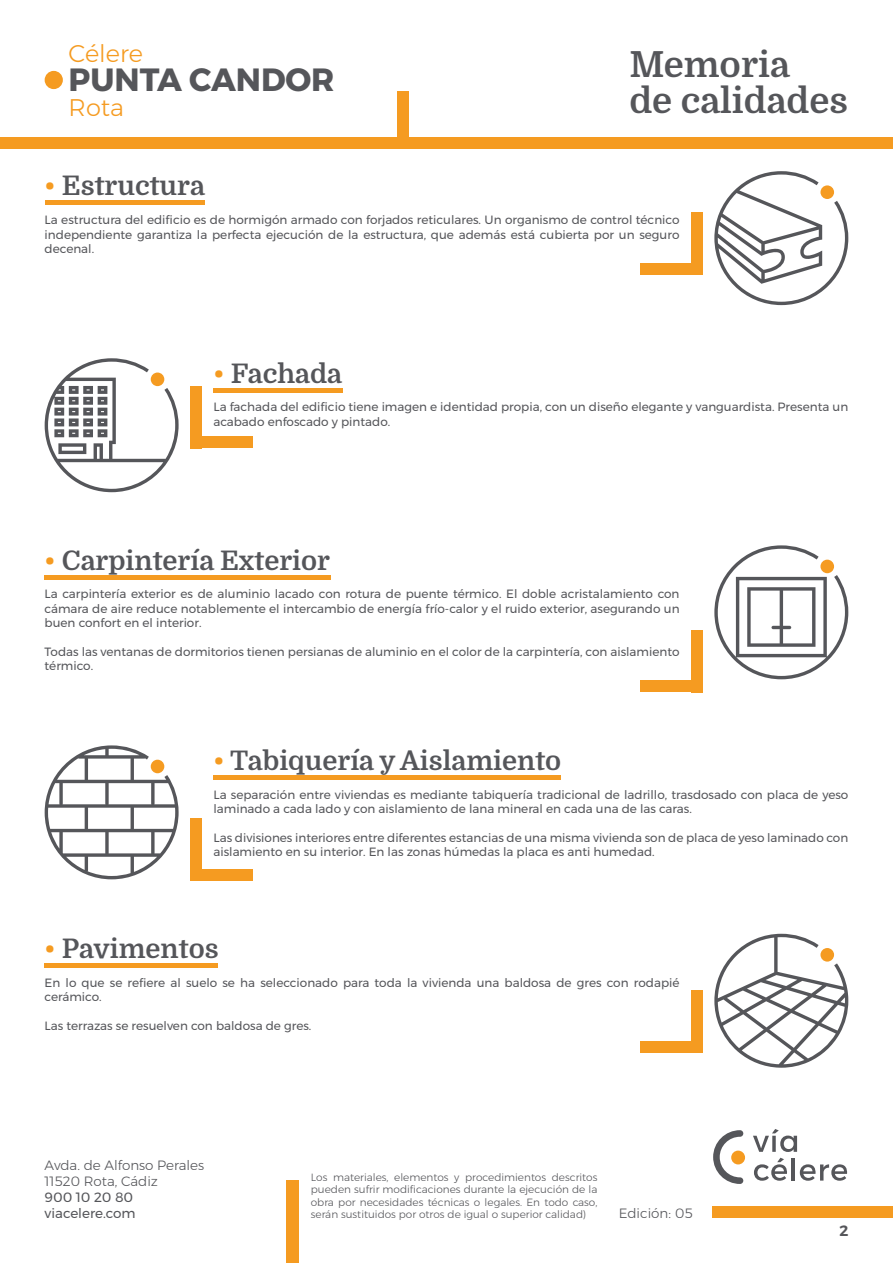
<style>
.page{position:relative;width:893px;height:1263px;background:#fff}
.page>*{position:absolute;margin:0;border:0;box-sizing:border-box;transform-origin:0 0}
.t1{font:700 36px/36px "Domine";color:#55565a}
.t2{font:700 32.1px "Montserrat";color:#55565a}
.t3{font:700 27px "Domine";color:#55565a}
.t4{font:300 24.15px "Montserrat";color:#f59b21}
.t5{font:600 15px "Montserrat";color:#55565a}
.t6{font:300 13.5px/16.2px "Montserrat";color:#55565a}
.t7{font:13.5px/16.2px "Montserrat";color:#55565a}
.t8{font:12px/14.4px "Montserrat";color:#55565a}
.t9{font:300 10.5px/12.6px "Montserrat";color:#55565a;text-align:justify}
.s1{color:#f59b21}
</style>
<div class="page">
<svg style="left:753px;top:1129px;width:44px;height:23px"></svg>
<svg style="left:754px;top:1158px;width:33px;height:23px"></svg>
<hr style="left:792px;top:1158px;width:3px;height:22px;background:#55565a">
<svg style="left:800px;top:1164px;width:47px;height:17px"></svg>
<div style="left:731px;top:1150px;width:14px;height:14px;background:#f59b21;border-radius:50%"></div>
<svg style="left:713px;top:1130px;width:30px;height:54px"></svg>
<div style="left:0;top:137px;width:893px;height:12px;background:#f59b21"></div>
<div style="left:712px;top:1206px;width:181px;height:12px;background:#f59b21"></div>
<div style="left:397px;top:92px;width:12px;height:46px;background:#f59b21"></div>
<div style="left:45px;top:71px;width:18px;height:18px;background:#f59b21;border-radius:50%"></div>
<div style="left:287px;top:1181px;width:12px;height:82px;background:#f59b21"></div>
<hr style="left:45px;top:201px;width:160px;height:4px;background:#f59b21">
<hr style="left:45px;top:575px;width:286px;height:4px;background:#f59b21">
<div style="left:45px;top:963px;width:173px;height:5px;background:#f59b21"></div>
<hr style="left:213px;top:388px;width:130px;height:4px;background:#f59b21">
<hr style="left:213px;top:775px;width:348px;height:4px;background:#f59b21">
<svg style="left:714px;top:171px;width:134px;height:134px"></svg>
<svg style="left:45px;top:358px;width:134px;height:134px"></svg>
<div style="left:640px;top:263px;width:62px;height:11px;background:#f59b21"></div>
<div style="left:691px;top:212px;width:11px;height:62px;background:#f59b21"></div>
<div style="left:640px;top:681px;width:62px;height:11px;background:#f59b21"></div>
<div style="left:691px;top:630px;width:11px;height:62px;background:#f59b21"></div>
<div style="left:640px;top:1041px;width:62px;height:11px;background:#f59b21"></div>
<div style="left:691px;top:990px;width:11px;height:62px;background:#f59b21"></div>
<div style="left:190px;top:386px;width:12px;height:62px;background:#f59b21"></div>
<div style="left:190px;top:436px;width:62px;height:12px;background:#f59b21"></div>
<div style="left:190px;top:819px;width:12px;height:61px;background:#f59b21"></div>
<div style="left:190px;top:869px;width:62px;height:11px;background:#f59b21"></div>
<svg style="left:714px;top:545px;width:134px;height:134px"></svg>
<svg style="left:44px;top:745px;width:135px;height:134px"></svg>
<svg style="left:714px;top:934px;width:134px;height:134px"></svg>
<h3 class="t4" style="left:69px;top:36px;width:76px">Célere</h3>
<h2 class="t2" style="left:69px;top:54px;width:267px">PUNTA CANDOR</h2>
<h3 class="t4" style="left:69px;top:89px;width:57px">Rota</h3>
<h3 class="t3" style="left:45px;top:171px;width:162px"><span class="s1">•</span> Estructura</h3>
<h1 class="t1" style="left:629px;top:47px;width:220px">Memoria<br>de calidades</h1>
<p class="t8" style="left:45px;top:213px;width:636px;text-align:justify">La estructura del edificio es de hormigón armado con forjados reticulares. Un organismo de control técnico independiente garantiza la perfecta ejecución de la estructura, que además está cubierta por un seguro decenal.</p>
<h3 class="t3" style="left:213px;top:358px;width:130px"><span class="s1">•</span> Fachada</h3>
<p class="t8" style="left:213px;top:400px;width:636px">La fachada del edificio tiene imagen e identidad propia, con un diseño elegante y vanguardista. Presenta un acabado enfoscado y pintado.</p>
<h3 class="t3" style="left:45px;top:545px;width:287px"><span class="s1">•</span> Carpintería Exterior</h3>
<p class="t8" style="left:45px;top:587px;width:636px;text-align:justify">La carpintería exterior es de aluminio lacado con rotura de puente térmico. El doble acristalamiento con cámara de aire reduce notablemente el intercambio de energía frío-calor y el ruido exterior, asegurando un buen confort en el interior.</p>
<p class="t8" style="left:45px;top:644px;width:636px">Todas las ventanas de dormitorios tienen persianas de aluminio en el color de la carpintería, con aislamiento térmico.</p>
<h3 class="t3" style="left:213px;top:745px;width:349px"><span class="s1">•</span> Tabiquería y Aislamiento</h3>
<p class="t8" style="left:213px;top:787px;width:636px">La separación entre viviendas es mediante tabiquería tradicional de ladrillo, trasdosado con placa de yeso laminado a cada lado y con aislamiento de lana mineral en cada una de las caras.</p>
<p class="t8" style="left:213px;top:830px;width:636px">Las divisiones interiores entre diferentes estancias de una misma vivienda son de placa de yeso laminado con aislamiento en su interior. En las zonas húmedas la placa es anti humedad.</p>
<h3 class="t3" style="left:45px;top:934px;width:175px"><span class="s1">•</span> Pavimentos</h3>
<p class="t8" style="left:45px;top:975px;width:636px">En lo que se refiere al suelo se ha seleccionado para toda la vivienda una baldosa de gres con rodapié cerámico.</p>
<p class="t8" style="left:45px;top:1018px;width:268px">Las terrazas se resuelven con baldosa de gres.</p>
<p class="t6" style="left:45px;top:1156px;width:161px">Avda. de Alfonso Perales<br>11520 Rota, Cádiz</p>
<p class="t7" style="left:45px;top:1189px;width:93px">900 10 20 80 viacelere.com</p>
<p class="t9" style="left:311px;top:1170px;width:288px">Los materiales, elementos y procedimientos descritos pueden sufrir modificaciones durante la ejecución de la obra por necesidades técnicas o legales. En todo caso, serán sustituidos por otros de igual o superior calidad)</p>
<p class="t6" style="left:619px;top:1205px;width:75px">Edición: 05</p>
<p class="t5" style="left:839px;top:1219px;width:10px">2</p>
</div>
